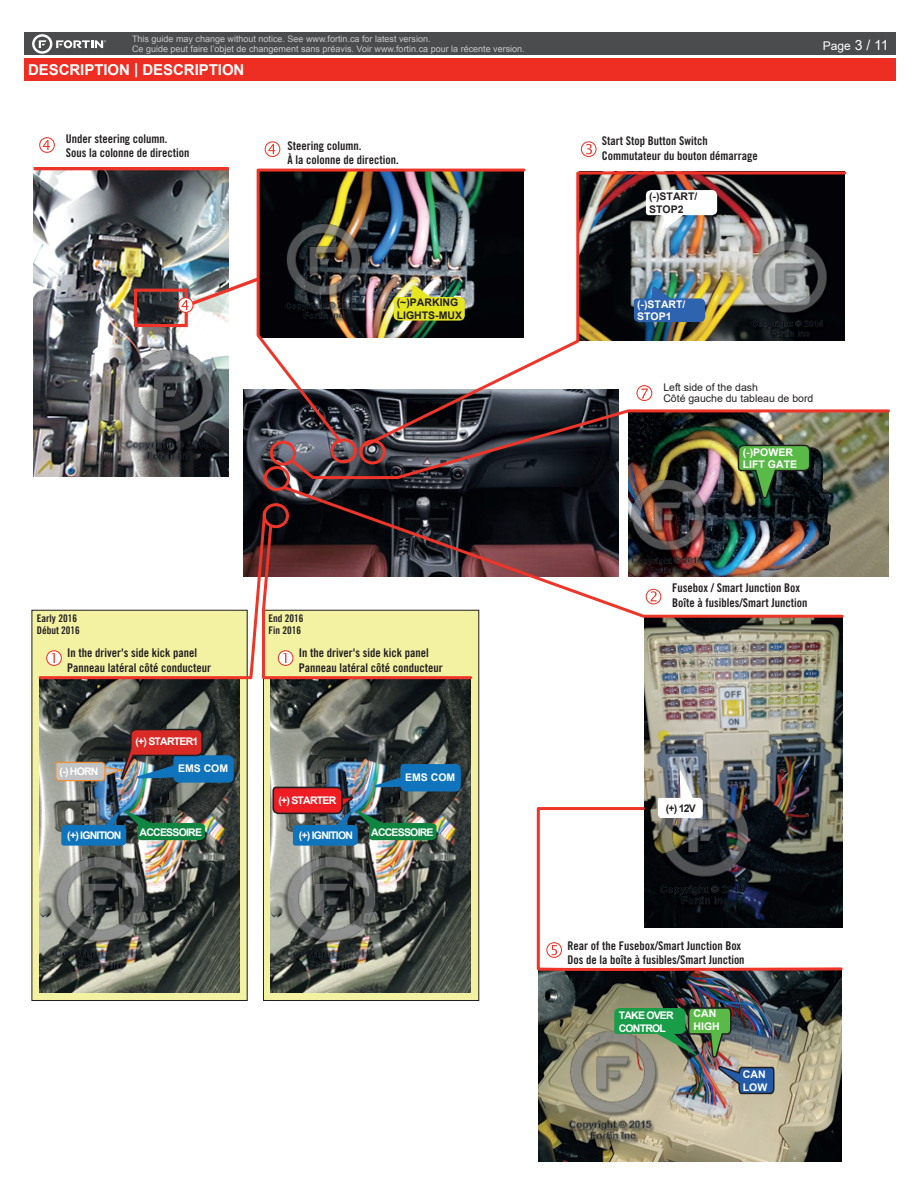
<style>
.page{position:relative;width:918px;height:1188px;background:#fff}
.page>*{position:absolute;margin:0;border:0;box-sizing:border-box;transform-origin:0 0}
.t1{font:700 15px "Arial";letter-spacing:-.005em;color:#fff}
.t2{font:12px/14.4px "Trade Gothic LT Std Bd Cn 20";color:#231f20}
.t3{font:12px "Arial";color:#fff}
.t4{font:700 10.5px/12.6px "Arial";letter-spacing:-.075em;color:#fff}
.t5{font:10.5px/10.5px "Arial";color:#231f20}
.t6{font:700 10.5px/12.6px "Arial";color:#231f20}
.t7{font:10.5px/12.6px "Trade Gothic LT Std Bd Cn 20";color:#231f20}
.t8{font:700 10.5px/12.6px "Arial";color:#fff}
.t9{font:9px/9.8px "Arial";color:#c7c8ca}
.s1{font-size:13.95px}
</style>
<div class="page">
<div style="left:24px;top:33px;width:872px;height:22px;background:#4b4c4d"></div>
<div style="left:24px;top:58px;width:872px;height:23px;background:#ee2e22"></div>
<svg style="left:32px;top:34px;width:74px;height:20px"></svg>
<div style="left:32px;top:610px;width:215px;height:390px;background:#f3f2a3"></div>
<img style="left:39px;top:681px;width:200px;height:312px">
<img style="left:243px;top:389px;width:376px;height:120px">
<img style="left:645px;top:619px;width:197px;height:187px">
<div style="left:264px;top:466px;width:26px;height:25px;border:3px solid #ee3529;border-radius:50%"></div>
<svg style="left:658px;top:770px;width:45px;height:36px"></svg>
<svg style="left:281px;top:484px;width:564px;height:135px"></svg>
<div style="left:263px;top:503px;width:26px;height:25px;border:3px solid #ee3529;border-radius:50%"></div>
<img style="left:61px;top:811px;width:144px;height:35px">
<div style="left:263px;top:610px;width:216px;height:390px;background:#f3f2a3"></div>
<div style="left:263px;top:610px;width:216px;height:391px;border:1px solid #231f20"></div>
<img style="left:271px;top:681px;width:200px;height:312px">
<svg style="left:37px;top:509px;width:437px;height:172px"></svg>
<img style="left:272px;top:763px;width:190px;height:83px">
<svg style="left:265px;top:141px;width:15px;height:16px"></svg>
<svg style="left:255px;top:168px;width:271px;height:278px"></svg>
<svg style="left:581px;top:141px;width:16px;height:16px"></svg>
<img style="left:362px;top:170px;width:485px;height:238px">
<svg style="left:634px;top:286px;width:71px;height:36px;background:#4372a1"></svg>
<svg style="left:646px;top:190px;width:71px;height:39px"></svg>
<img style="left:538px;top:972px;width:303px;height:189px">
<img style="left:614px;top:1007px;width:161px;height:88px">
<svg style="left:536px;top:806px;width:307px;height:166px"></svg>
<img style="left:34px;top:170px;width:195px;height:306px">
<hr style="left:34px;top:167px;width:195px;height:3px;background:#ee3529">
<img style="left:132px;top:275px;width:131px;height:54px">
<svg style="left:39px;top:137px;width:16px;height:16px"></svg>
<img style="left:55px;top:728px;width:180px;height:55px">
<svg style="left:636px;top:385px;width:16px;height:16px"></svg>
<img style="left:628px;top:481px;width:260px;height:95px">
<svg style="left:737px;top:481px;width:74px;height:18px"></svg>
<img style="left:288px;top:408px;width:602px;height:73px">
<div style="left:270px;top:441px;width:26px;height:25px;border:3px solid #ee3529;border-radius:50%"></div>
<p class="t9" style="left:132px;top:34px;width:394px">This guide may change without notice. See www.fortin.ca for latest version.<br>Ce guide peut faire l’objet de changement sans préavis. Voir www.fortin.ca pour la récente version.</p>
<p class="t1" style="left:28px;top:59px;width:218px">DESCRIPTION | DESCRIPTION</p>
<p class="t3" style="left:823px;top:38px;width:67px">Page <span class="s1">3 / 11</span></p>
<p class="t2" style="left:66px;top:131px;width:125px">Under steering column.<br>Sous la colonne de direction</p>
<p class="t2" style="left:287px;top:138px;width:113px">Steering column.<br>À la colonne de direction.</p>
<p class="t2" style="left:602px;top:134px;width:157px">Start Stop Button Switch<br>Commutateur du bouton démarrage</p>
<p class="t6" style="left:649px;top:190px;width:50px">(-)START/<br>STOP2</p>
<p class="t6" style="left:397px;top:296px;width:67px">(~)PARKING<br>LIGHTS-MUX</p>
<p class="t8" style="left:637px;top:298px;width:50px">(-)START/<br>STOP1</p>
<p class="t5" style="left:663px;top:382px;width:152px">Left side of the dash<br>Côté gauche du tableau de bord</p>
<p class="t8" style="left:743px;top:446px;width:56px">(-)POWER<br>LIFT GATE</p>
<p class="t7" style="left:37px;top:611px;width:45px">Early 2016<br>Début 2016</p>
<p class="t2" style="left:67px;top:646px;width:145px">In the driver's side kick panel<br>Panneau latéral côté conducteur</p>
<p class="t4" style="left:60px;top:765px;width:40px">(-) HORN</p>
<p class="t4" style="left:135px;top:735px;width:64px">(+) STARTER1</p>
<p class="t4" style="left:178px;top:763px;width:52px">EMS COM</p>
<p class="t4" style="left:67px;top:829px;width:56px">(+) IGNITION</p>
<p class="t4" style="left:140px;top:826px;width:64px">ACCESSOIRE</p>
<p class="t7" style="left:268px;top:611px;width:36px">End 2016<br>Fin 2016</p>
<p class="t2" style="left:299px;top:646px;width:145px">In the driver's side kick panel<br>Panneau latéral côté conducteur</p>
<p class="t4" style="left:278px;top:794px;width:59px">(+) STARTER</p>
<p class="t4" style="left:405px;top:771px;width:52px">EMS COM</p>
<p class="t4" style="left:299px;top:829px;width:56px">(+) IGNITION</p>
<p class="t4" style="left:371px;top:826px;width:64px">ACCESSOIRE</p>
<p class="t2" style="left:672px;top:581px;width:137px">Fusebox / Smart Junction Box<br>Boîte à fusibles/Smart Junction</p>
<p class="t6" style="left:666px;top:802px;width:32px">(+) 12V</p>
<p class="t2" style="left:567px;top:938px;width:179px">Rear of the Fusebox/Smart Junction Box<br>Dos de la boîte à fusibles/Smart Junction</p>
<p class="t4" style="left:619px;top:1009px;width:57px">TAKE OVER<br>CONTROL</p>
<p class="t4" style="left:694px;top:1007px;width:28px">CAN<br>HIGH</p>
<p class="t4" style="left:743px;top:1069px;width:26px">CAN<br>LOW</p>
</div>
